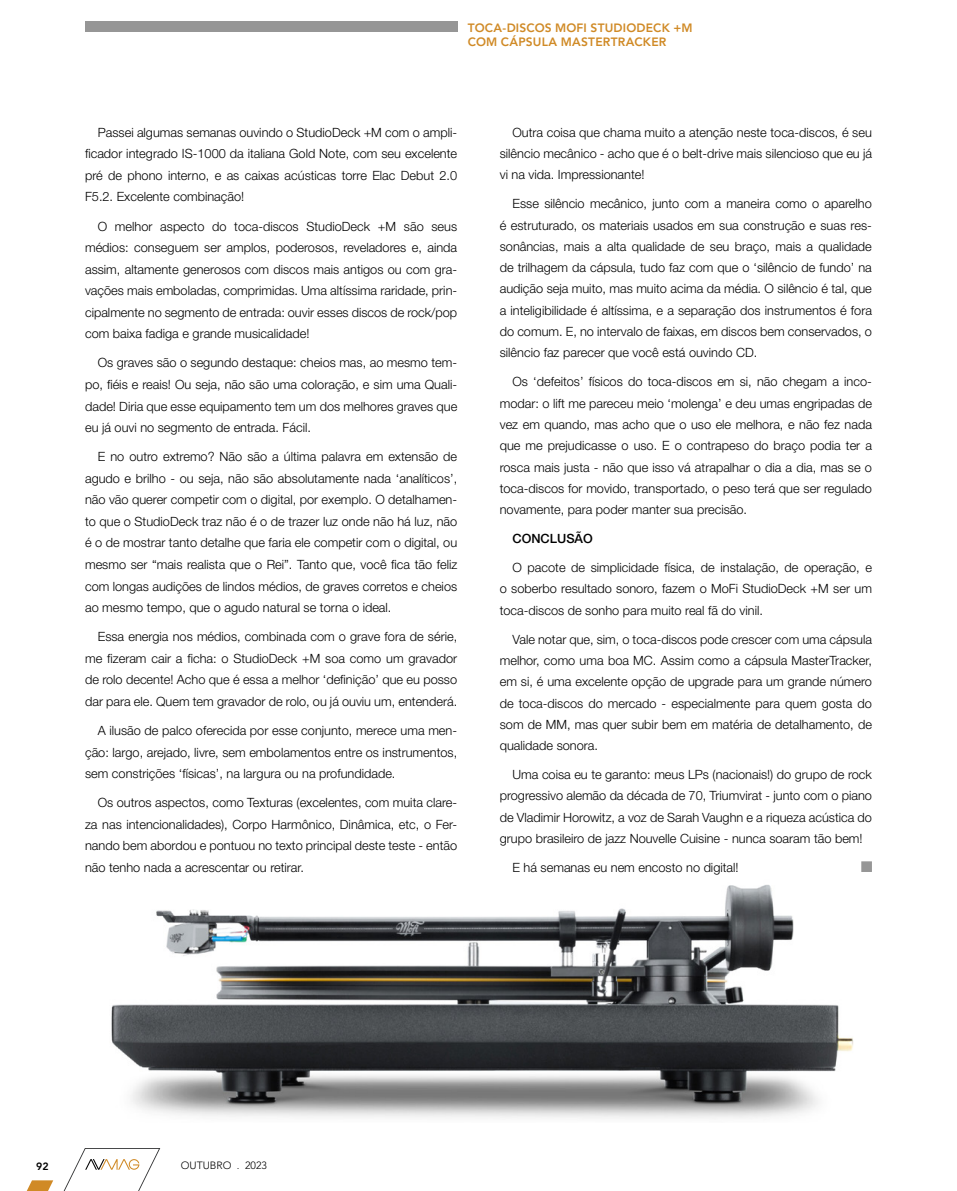
<style>
.page{position:relative;width:957px;height:1191px;background:#fff}
.page>*{position:absolute;margin:0;border:0;box-sizing:border-box;transform-origin:0 0}
.t1{font:300 12.75px/21.6px "Helvetica Neue LT Std";color:#000;text-align:justify}
.t2{font:500 12.75px "Helvetica Neue LT Std";color:#000}
.t3{font:800 12px/14.4px "Avenir LT Std";letter-spacing:.015em;color:#d08a26}
.t4{font:300 10.5px "Avenir LT Std";color:#000}
.t5{font:800 10.5px "Avenir LT Std";color:#000}
</style>
<div class="page">
<svg style="left:26px;top:1148px;width:134px;height:43px"></svg>
<img style="left:111px;top:885px;width:742px;height:234px">
<div style="left:861px;top:861px;width:11px;height:11px;background:#969696;border:2px solid #969696"></div>
<div style="left:85px;top:21px;width:372px;height:11px;background:#969696"></div>
<p class="t3" style="left:468px;top:21px;width:226px">TOCA-DISCOS MOFI STUDIODECK +M<br>COM CÁPSULA MASTERTRACKER</p>
<p class="t1" style="left:85px;top:121px;width:374px;text-indent:13px">Passei algumas semanas ouvindo o StudioDeck +M com o ampli&shy;ficador integrado IS-1000 da italiana Gold Note, com seu excelente pré de phono interno, e as caixas acústicas torre Elac Debut 2.0<br>F5.2. Excelente combinação!</p>
<p class="t1" style="left:85px;top:215px;width:374px;text-indent:13px">O melhor aspecto do toca-discos StudioDeck +M são seus médios: conseguem ser amplos, poderosos, reveladores e, ainda assim, altamente generosos com discos mais antigos ou com gra&shy;vações mais emboladas, comprimidas. Uma altíssima raridade, prin&shy;cipalmente no segmento de entrada: ouvir esses discos de rock/pop com baixa fadiga e grande musicalidade!</p>
<p class="t1" style="left:85px;top:352px;width:374px;text-indent:13px">Os graves são o segundo destaque: cheios mas, ao mesmo tem&shy;po, fiéis e reais! Ou seja, não são uma coloração, e sim uma Quali&shy;dade! Diria que esse equipamento tem um dos melhores graves que eu já ouvi no segmento de entrada. Fácil.</p>
<p class="t1" style="left:85px;top:445px;width:374px;text-indent:13px">E no outro extremo? Não são a última palavra em extensão de agudo e brilho - ou seja, não são absolutamente nada ‘analíticos’, não vão querer competir com o digital, por exemplo. O detalhamen&shy;to que o StudioDeck traz não é o de trazer luz onde não há luz, não é o de mostrar tanto detalhe que faria ele competir com o digital, ou mesmo ser “mais realista que o Rei”. Tanto que, você fica tão feliz com longas audições de lindos médios, de graves corretos e cheios ao mesmo tempo, que o agudo natural se torna o ideal.</p>
<p class="t1" style="left:85px;top:625px;width:374px;text-indent:13px">Essa energia nos médios, combinada com o grave fora de série, me fizeram cair a ficha: o StudioDeck +M soa como um gravador de rolo decente! Acho que é essa a melhor ‘definição’ que eu posso dar para ele. Quem tem gravador de rolo, ou já ouviu um, entenderá.</p>
<p class="t1" style="left:85px;top:719px;width:374px;text-indent:13px">A ilusão de palco oferecida por esse conjunto, merece uma men&shy;ção: largo, arejado, livre, sem embolamentos entre os instrumentos, sem constrições ‘físicas’, na largura ou na profundidade.</p>
<p class="t1" style="left:85px;top:791px;width:374px;text-indent:13px">Os outros aspectos, como Texturas (excelentes, com muita clare&shy;za nas intencionalidades), Corpo Harmônico, Dinâmica, etc, o Fer&shy;nando bem abordou e pontuou no texto principal deste teste - então não tenho nada a acrescentar ou retirar.</p>
<p class="t1" style="left:500px;top:121px;width:374px;text-indent:13px">Outra coisa que chama muito a atenção neste toca-discos, é seu silêncio mecânico - acho que é o belt-drive mais silencioso que eu já vi na vida. Impressionante!</p>
<p class="t1" style="left:500px;top:193px;width:374px;text-indent:13px">Esse silêncio mecânico, junto com a maneira como o aparelho é estruturado, os materiais usados em sua construção e suas res&shy;sonâncias, mais a alta qualidade de seu braço, mais a qualidade de trilhagem da cápsula, tudo faz com que o ‘silêncio de fundo’ na audição seja muito, mas muito acima da média. O silêncio é tal, que a inteligibilidade é altíssima, e a separação dos instrumentos é fora do comum. E, no intervalo de faixas, em discos bem conservados, o silêncio faz parecer que você está ouvindo CD.</p>
<p class="t1" style="left:500px;top:371px;width:374px;text-indent:13px">Os ‘defeitos’ físicos do toca-discos em si, não chegam a inco&shy;modar: o lift me pareceu meio ‘molenga’ e deu umas engripadas de vez em quando, mas acho que o uso ele melhora, e não fez nada que me prejudicasse o uso. E o contrapeso do braço podia ter a rosca mais justa - não que isso vá atrapalhar o dia a dia, mas se o toca-discos for movido, transportado, o peso terá que ser regulado novamente, para poder manter sua precisão.</p>
<p class="t2" style="left:512px;top:531px;width:82px">CONCLUSÃO</p>
<p class="t1" style="left:500px;top:556px;width:374px;text-indent:13px">O pacote de simplicidade física, de instalação, de operação, e o soberbo resultado sonoro, fazem o MoFi StudioDeck +M ser um toca-discos de sonho para muito real fã do vinil.</p>
<p class="t1" style="left:500px;top:628px;width:374px;text-indent:13px">Vale notar que, sim, o toca-discos pode crescer com uma cápsula melhor, como uma boa MC. Assim como a cápsula MasterTracker, em si, é uma excelente opção de upgrade para um grande número de toca-discos do mercado - especialmente para quem gosta do som de MM, mas quer subir bem em matéria de detalhamento, de qualidade sonora.</p>
<p class="t1" style="left:500px;top:763px;width:374px;text-indent:13px">Uma coisa eu te garanto: meus LPs (nacionais!) do grupo de rock progressivo alemão da década de 70, Triumvirat - junto com o piano de Vladimir Horowitz, a voz de Sarah Vaughn e a riqueza acústica do grupo brasileiro de jazz Nouvelle Cuisine - nunca soaram tão bem!</p>
<p class="t1" style="left:512px;top:856px;width:228px">E há semanas eu nem encosto no digital!</p>
<p class="t5" style="left:36px;top:1160px;width:14px">92</p>
<p class="t4" style="left:181px;top:1159px;width:88px">OUTUBRO . 2023</p>
</div>
